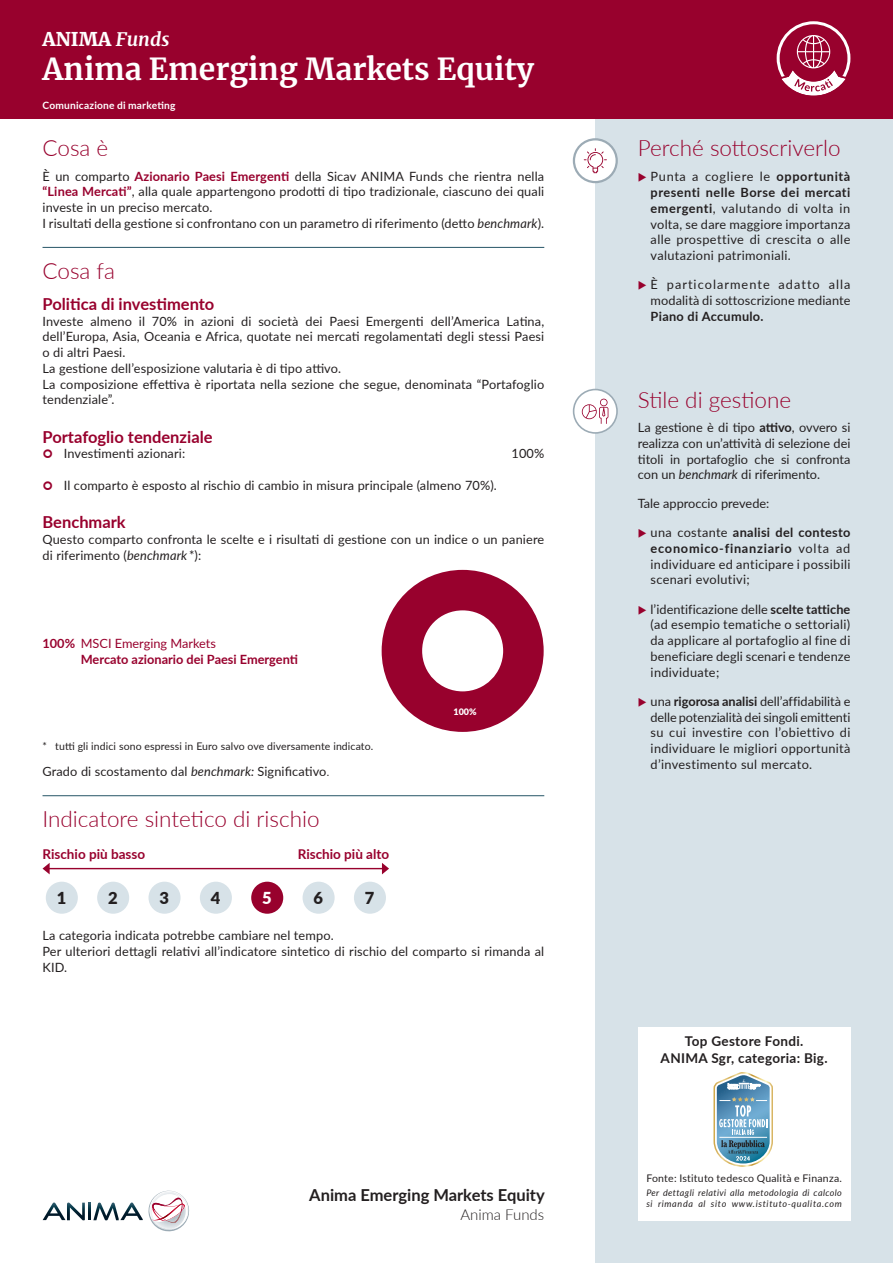
<style>
.page{position:relative;width:893px;height:1263px;background:#fff}
.page>*{position:absolute;margin:0;border:0;box-sizing:border-box;transform-origin:0 0}
.t1{font:700 30px "Merriweather";color:#fff}
.t2{font:300 22.5px "Lato";color:#98012d}
.t3{font:900 18.75px "Merriweather";color:#fff}
.t4{font:700 16.5px "Lato";color:#98012d}
.t5{font:700 16.5px "Lato";color:#231f20}
.t6{font:900 16.5px "Lato";color:#231f20}
.t7{font:900 16.5px "Lato";color:#fff}
.t8{font:300 15px "Lato";color:#231f20}
.t9{font:700 13.5px/17.1px "Lato";letter-spacing:.025em;color:#231f20;text-align:center}
.t10{font:700 13.5px "Lato";color:#98012d}
.t11{font:12.75px/15.8px "Lato";letter-spacing:.01em;color:#231f20;text-align:justify}
.t12{font:700 12.75px/15.8px "Lato";color:#98012d}
.t13{font:700 12.75px "Lato";letter-spacing:.025em;color:#231f20}
.t14{font:10.5px "Lato";letter-spacing:.01em;color:#231f20}
.t15{font:700 10.2px "Lato";letter-spacing:.02em;color:#fff}
.t16{font:italic 9px/10.5px "Lato";letter-spacing:.045em;color:#231f20}
.t17{font:900 9px "Lato";color:#fff}
.s1{font-weight:700;font-style:italic}
.s2{font-weight:700;color:#98012d}
.s3{font-style:italic}
.s4{font-weight:400}
.s5{font-size:10.5px}
.s6{color:#98012d}
.s7{font-weight:700}
</style>
<div class="page">
<div style="left:595px;top:0;width:298px;height:1263px;background:#d7e2e8"></div>
<div style="left:0;top:0;width:893px;height:119px;background:#98012d"></div>
<svg style="left:574px;top:139px;width:43px;height:43px"></svg>
<div style="left:573px;top:138px;width:45px;height:45px;border:2px solid #9cabb5;border-radius:50%"></div>
<svg style="left:584px;top:148px;width:23px;height:25px"></svg>
<svg style="left:777px;top:22px;width:72px;height:72px"></svg>
<div style="left:777px;top:21px;width:73px;height:74px;border:3px solid #fff;border-radius:50%"></div>
<svg style="left:778px;top:35px;width:71px;height:61px"></svg>
<svg style="left:43px;top:1202px;width:42px;height:18px"></svg>
<svg style="left:88px;top:1202px;width:3px;height:18px"></svg>
<svg style="left:93px;top:1190px;width:97px;height:42px"></svg>
<hr style="left:43px;top:247px;width:501px;height:1px;background:#265567">
<hr style="left:43px;top:795px;width:501px;height:1px;background:#265567">
<div style="left:382px;top:570px;width:162px;height:162px;background:#98012d;border-radius:81px"></div>
<div style="left:422px;top:610px;width:81px;height:81px;background:#fff;border-radius:50%"></div>
<hr style="left:46px;top:868px;width:340px;height:1px;background:#98012d">
<svg style="left:43px;top:863px;width:7px;height:11px"></svg>
<svg style="left:382px;top:863px;width:7px;height:11px"></svg>
<div style="left:46px;top:882px;width:32px;height:32px;background:#d7e2e8;border-radius:50%"></div>
<div style="left:97px;top:882px;width:32px;height:32px;background:#d7e2e8;border-radius:50%"></div>
<div style="left:148px;top:882px;width:33px;height:32px;background:#d7e2e8;border-radius:50%"></div>
<div style="left:200px;top:882px;width:32px;height:32px;background:#d7e2e8;border-radius:50%"></div>
<div style="left:251px;top:882px;width:32px;height:32px;background:#98012d;border-radius:50%"></div>
<div style="left:303px;top:882px;width:32px;height:32px;background:#d7e2e8;border-radius:50%"></div>
<div style="left:354px;top:882px;width:32px;height:32px;background:#d7e2e8;border-radius:50%"></div>
<svg style="left:573px;top:389px;width:45px;height:45px"></svg>
<div style="left:638px;top:1027px;width:212px;height:193px;background:#fff"></div>
<svg style="left:713px;top:1072px;width:60px;height:95px"></svg>
<h3 class="t3" style="left:43px;top:26px;width:128px">ANIMA <span class="s1">Funds</span></h3>
<h1 class="t1" style="left:43px;top:49px;width:493px">Anima Emerging Markets Equity</h1>
<p class="t15" style="left:43px;top:98px;width:135px">Comunicazione di marketing</p>
<h2 class="t2" style="left:43px;top:133px;width:67px">Cosa è</h2>
<p class="t11" style="left:43px;top:168px;width:503px;text-align:left">È un comparto <span class="s2">Azionario Paesi Emergenti</span> della Sicav ANIMA Funds che rientra nella <span class="s2">“Linea Mercati”</span>, alla quale appartengono prodotti di tipo tradizionale, ciascuno dei quali investe in un preciso mercato.<br>I risultati della gestione si confrontano con un parametro di riferimento (detto <span class="s3">benchmark</span>).</p>
<h2 class="t2" style="left:43px;top:255px;width:74px">Cosa fa</h2>
<p class="t4" style="left:43px;top:292px;width:173px">Politica di investimento</p>
<p class="t11" style="left:43px;top:313px;width:503px;text-align:left">Investe almeno il 70% in azioni di società dei Paesi Emergenti dell’America Latina, dell’Europa, Asia, Oceania e Africa, quotate nei mercati regolamentati degli stessi Paesi o di altri Paesi.<br>La gestione dell’esposizione valutaria è di tipo attivo.<br>La composizione effettiva è riportata nella sezione che segue, denominata “Portafoglio tendenziale”.</p>
<p class="t4" style="left:43px;top:424px;width:172px">Portafoglio tendenziale</p>
<p class="t11" style="left:64px;top:445px;width:123px">Investimenti azionari:</p>
<p class="t11" style="left:511px;top:445px;width:34px">100%</p>
<p class="t11" style="left:64px;top:477px;width:435px">Il comparto è esposto al rischio di cambio in misura principale (almeno 70%).</p>
<p class="t4" style="left:43px;top:510px;width:85px">Benchmark</p>
<p class="t11" style="left:43px;top:531px;width:503px">Questo comparto confronta le scelte e i risultati di gestione con un indice o un paniere di riferimento (<span class="s3">benchmark</span> *):</p>
<p class="t12" style="left:81px;top:635px;width:219px;text-indent:-38px">100% <span class="s4">MSCI Emerging Markets<br></span>Mercato azionario dei Paesi Emergenti</p>
<p class="t17" style="left:453px;top:705px;width:25px">100%</p>
<p class="t14" style="left:43px;top:738px;width:332px">* tutti gli indici sono espressi in Euro salvo ove diversamente indicato.</p>
<p class="t11" style="left:43px;top:763px;width:288px">Grado di scostamento dal <span class="s3">benchmark:</span> Significativo<span class="s5">.</span></p>
<h2 class="t2" style="left:43px;top:803px;width:279px">Indicatore sintetico di rischio</h2>
<p class="t10" style="left:43px;top:844px;width:104px">Rischio più basso</p>
<p class="t10" style="left:298px;top:844px;width:93px">Rischio più alto</p>
<p class="t6" style="left:57px;top:885px;width:11px">1</p>
<p class="t6" style="left:108px;top:885px;width:11px">2</p>
<p class="t6" style="left:159px;top:885px;width:11px">3</p>
<p class="t6" style="left:211px;top:885px;width:11px">4</p>
<p class="t7" style="left:262px;top:885px;width:11px">5</p>
<p class="t6" style="left:314px;top:885px;width:11px">6</p>
<p class="t6" style="left:365px;top:885px;width:11px">7</p>
<p class="t11" style="left:43px;top:927px;width:503px;text-align:left">La categoria indicata potrebbe cambiare nel tempo.<br>Per ulteriori dettagli relativi all’indicatore sintetico di rischio del comparto si rimanda al<br>KID.</p>
<p class="t5" style="left:309px;top:1183px;width:237px">Anima Emerging Markets Equity</p>
<p class="t8" style="left:460px;top:1204px;width:85px">Anima Funds</p>
<h2 class="t2" style="left:638px;top:133px;width:204px">Perché sottoscriverlo</h2>
<p class="t11" style="left:651px;top:168px;width:201px;text-indent:-13px"><span class="s6">◆</span> Punta a cogliere le <span class="s7">opportunità presenti nelle Borse dei mercati emergenti</span>, valutando di volta in volta, se dare maggiore importanza alle prospettive di crescita o alle valutazioni patrimoniali.</p>
<p class="t11" style="left:638px;top:276px;width:214px;text-align:right"><span class="s6">◆</span> È particolarmente adatto alla modalità di sottoscrizione mediante</p>
<p class="t13" style="left:651px;top:307px;width:115px">Piano di Accumulo.</p>
<h2 class="t2" style="left:638px;top:384px;width:155px">Stile di gestione</h2>
<p class="t11" style="left:638px;top:419px;width:214px">La gestione è di tipo <span class="s7">attivo</span>, ovvero si realizza con un’attività di selezione dei titoli in portafoglio che si confronta con un <span class="s3">benchmark</span> di riferimento.</p>
<p class="t11" style="left:638px;top:495px;width:133px">Tale approccio prevede:</p>
<p class="t11" style="left:651px;top:524px;width:201px;text-indent:-13px"><span class="s6">◆</span> una costante <span class="s7">analisi del contesto economico-finanziario</span> volta ad individuare ed anticipare i possibili scenari evolutivi;</p>
<p class="t11" style="left:651px;top:601px;width:201px;text-indent:-13px"><span class="s6">◆</span> l’identificazione delle <span class="s7">scelte tattiche </span>(ad esempio tematiche o settoriali) da applicare al portafoglio al fine di beneficiare degli scenari e tendenze individuate;</p>
<p class="t11" style="left:651px;top:693px;width:201px;text-indent:-13px"><span class="s6">◆</span> una <span class="s7">rigorosa analisi</span> dell’affidabilità e delle potenzialità dei singoli emittenti su cui investire con l’obiettivo di individuare le migliori opportunità d’investimento sul mercato.</p>
<p class="t9" style="left:661px;top:1032px;width:168px">Top Gestore Fondi.<br>ANIMA Sgr, categoria: Big.</p>
<p class="t14" style="left:646px;top:1170px;width:197px">Fonte: Istituto tedesco Qualità e Finanza.</p>
<p class="t16" style="left:646px;top:1187px;width:197px">Per dettagli relativi alla metodologia di calcolo si rimanda al sito www.istituto-qualita.com</p>
</div>
